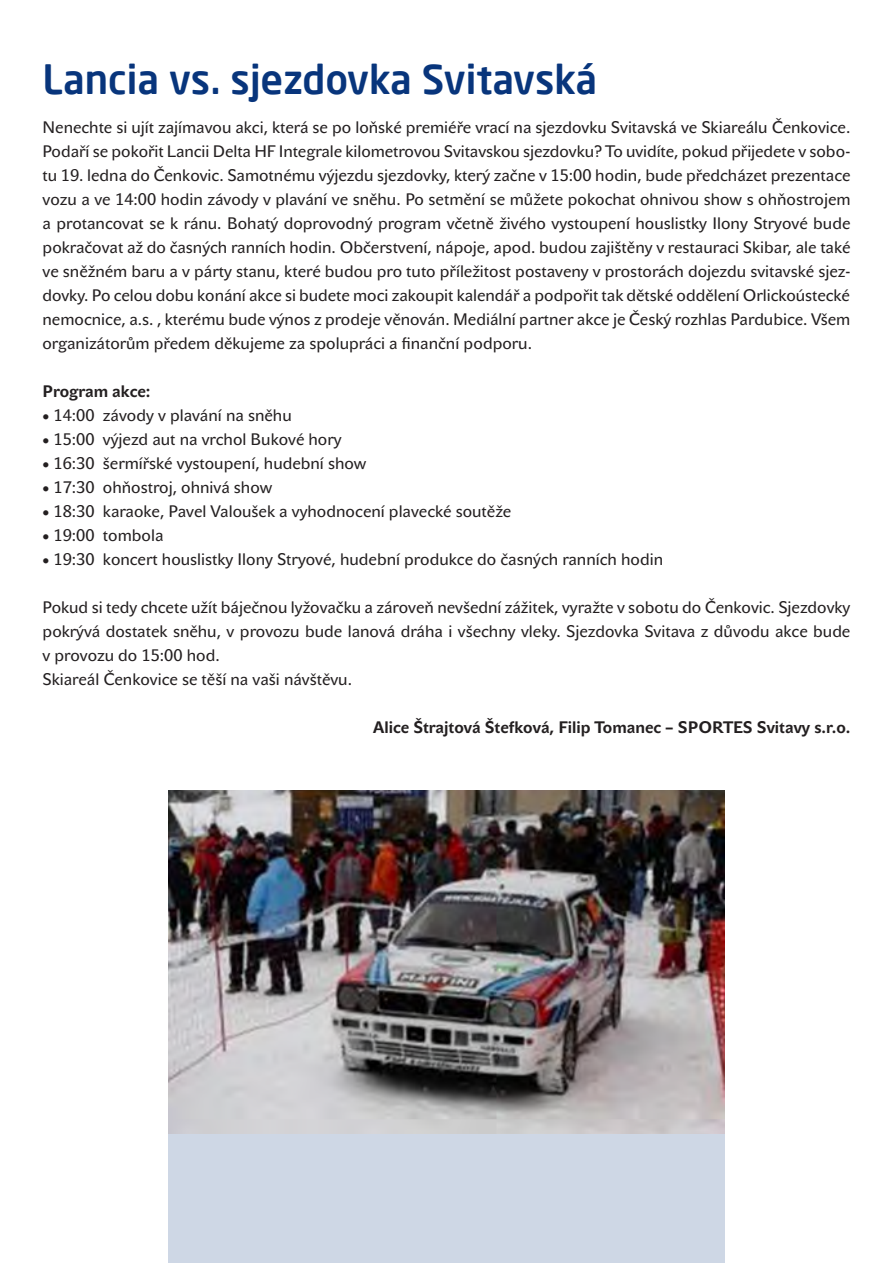
<style>
.page{position:relative;width:893px;height:1263px;background:#fff}
.page>*{position:absolute;margin:0;border:0;box-sizing:border-box;transform-origin:0 0}
.t1{font:500 39.75px "Neo Sans Pro";color:#08357c}
.ZÁKLADNÍ_TEXT{font:16.5px/24px "John Sans Text Pro";color:#231f20;text-align:justify}
.ZÁKLADNÍ_TEXT-2{font:700 16.5px "John Sans Text Pro";color:#231f20}
</style>
<div class="page">
<div style="left:168px;top:791px;width:557px;height:472px;background:#ced7e5"></div>
<img style="left:168px;top:791px;width:557px;height:342px">
<p class="t1" style="left:43px;top:54px;width:556px">Lancia vs. sjezdovka Svitavská</p>
<p class="ZÁKLADNÍ_TEXT" style="left:43px;top:115px;width:809px">Nenechte si ujít zajímavou akci, která se po loňské premiéře vrací na sjezdovku Svitavská ve Skiareálu Čenkovice.</p>
<p class="ZÁKLADNÍ_TEXT" style="left:43px;top:139px;width:809px">Podaří se pokořit Lancii Delta HF Integrale kilometrovou Svitavskou sjezdovku? To uvidíte, pokud přijedete v sobo&shy;tu 19. ledna do Čenkovic. Samotnému výjezdu sjezdovky, který začne v 15:00 hodin, bude předcházet prezentace vozu a ve 14:00 hodin závody v plavání ve sněhu. Po setmění se můžete pokochat ohnivou show s ohňostrojem a protancovat se k ránu. Bohatý doprovodný program včetně živého vystoupení houslistky Ilony Stryové bude pokračovat až do časných ranních hodin. Občerstvení, nápoje, apod. budou zajištěny v restauraci Skibar, ale také ve sněžném baru a v párty stanu, které budou pro tuto příležitost postaveny v prostorách dojezdu svitavské sjez&shy;dovky. Po celou dobu konání akce si budete moci zakoupit kalendář a podpořit tak dětské oddělení Orlickoústecké nemocnice, a.s. , kterému bude výnos z prodeje věnován. Mediální partner akce je Český rozhlas Pardubice. Všem organizátorům předem děkujeme za spolupráci a finanční podporu.</p>
<p class="ZÁKLADNÍ_TEXT-2" style="left:43px;top:382px;width:109px">Program akce:</p>
<p class="ZÁKLADNÍ_TEXT" style="left:43px;top:403px;width:251px">• 14:00 závody v plavání na sněhu</p>
<p class="ZÁKLADNÍ_TEXT" style="left:43px;top:427px;width:301px">• 15:00 výjezd aut na vrchol Bukové hory</p>
<p class="ZÁKLADNÍ_TEXT" style="left:43px;top:451px;width:325px">• 16:30 šermířské vystoupení, hudební show</p>
<p class="ZÁKLADNÍ_TEXT" style="left:43px;top:475px;width:231px">• 17:30 ohňostroj, ohnivá show</p>
<p class="ZÁKLADNÍ_TEXT" style="left:43px;top:499px;width:470px">• 18:30 karaoke, Pavel Valoušek a vyhodnocení plavecké soutěže</p>
<p class="ZÁKLADNÍ_TEXT" style="left:43px;top:523px;width:123px">• 19:00 tombola</p>
<p class="ZÁKLADNÍ_TEXT" style="left:43px;top:547px;width:622px">• 19:30 koncert houslistky Ilony Stryové, hudební produkce do časných ranních hodin</p>
<p class="ZÁKLADNÍ_TEXT" style="left:43px;top:595px;width:809px">Pokud si tedy chcete užít báječnou lyžovačku a zároveň nevšední zážitek, vyražte v sobotu do Čenkovic. Sjezdovky pokrývá dostatek sněhu, v provozu bude lanová dráha i všechny vleky. Sjezdovka Svitava z důvodu akce bude v provozu do 15:00 hod.</p>
<p class="ZÁKLADNÍ_TEXT" style="left:43px;top:667px;width:311px">Skiareál Čenkovice se těší na vaši návštěvu.</p>
<p class="ZÁKLADNÍ_TEXT-2" style="left:373px;top:718px;width:479px">Alice Štrajtová Štefková, Filip Tomanec – SPORTES Svitavy s.r.o.</p>
</div>
